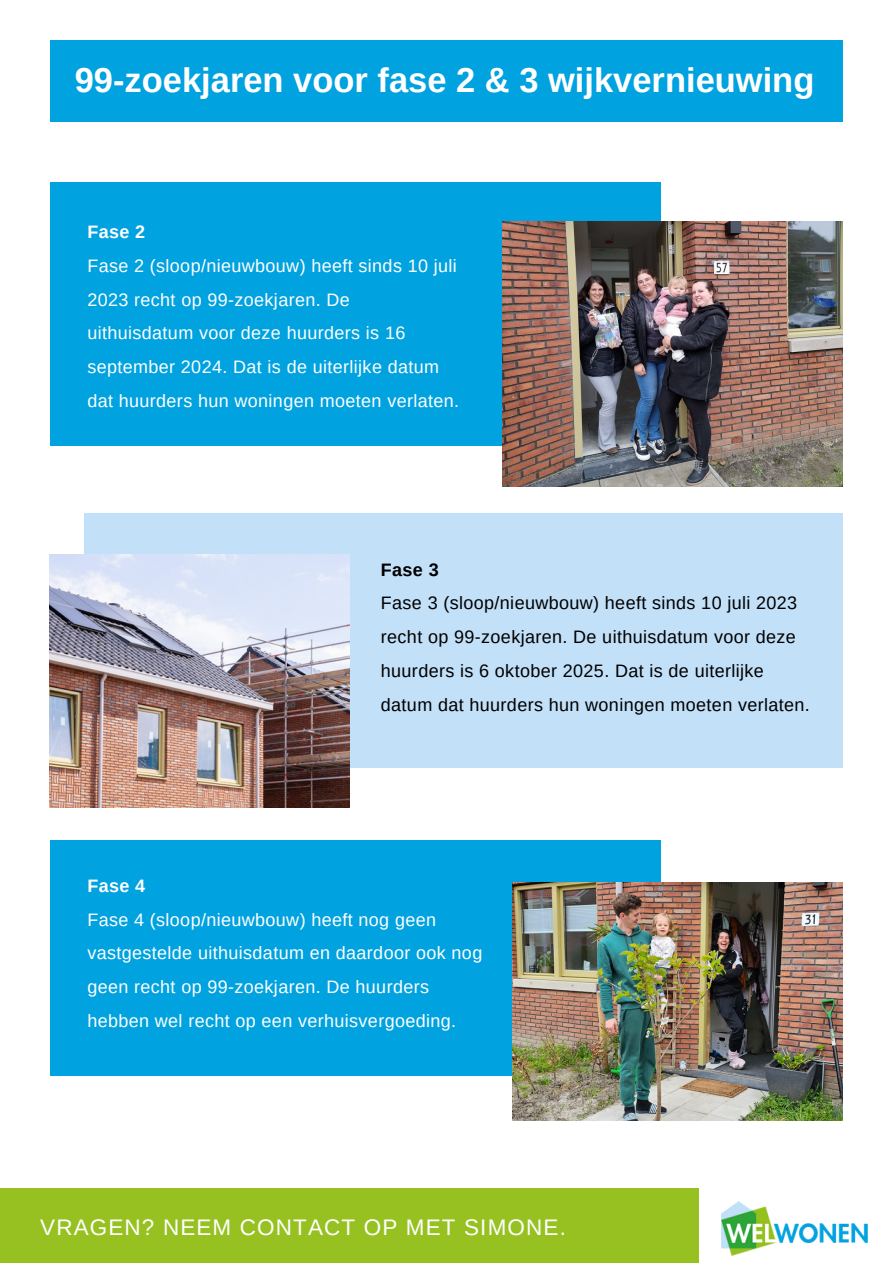
<style>
.page{position:relative;width:893px;height:1264px;background:#fff}
.page>*{position:absolute;margin:0;border:0;box-sizing:border-box;transform-origin:0 0}
.t1{font:700 34.5px "Arimo";color:#fff}
.t2{font:22.5px "Arimo";letter-spacing:.05em;color:#fff}
.t3{font:18px/33.8px "Arimo";letter-spacing:.02em;color:#fff}
.t4{font:18px/33.8px "Arimo";letter-spacing:.02em;color:#000}
.t5{font:700 18px "Arimo";letter-spacing:.02em;color:#fff}
.t6{font:700 18px "Arimo";color:#000}
</style>
<div class="page">
<div style="left:50px;top:182px;width:610px;height:263px;background:#00a2e0"></div>
<div style="left:0;top:1187px;width:698px;height:75px;background:#96c121"></div>
<img style="left:721px;top:1201px;width:146px;height:54px">
<div style="left:84px;top:513px;width:758px;height:254px;background:#c2e0f8"></div>
<img style="left:50px;top:555px;width:299px;height:252px">
<img style="left:502px;top:221px;width:340px;height:265px">
<div style="left:50px;top:40px;width:792px;height:82px;background:#00a2e0"></div>
<div style="left:50px;top:840px;width:610px;height:236px;background:#00a2e0"></div>
<img style="left:512px;top:882px;width:330px;height:238px">
<p class="t1" style="left:75px;top:61px;width:741px">99-zoekjaren voor fase 2 &amp; 3 wijkvernieuwing</p>
<p class="t5" style="left:87px;top:222px;width:59px">Fase 2</p>
<p class="t3" style="left:87px;top:249px;width:373px">Fase 2 (sloop/nieuwbouw) heeft sinds 10 juli 2023 recht op 99-zoekjaren. De uithuisdatum voor deze huurders is 16 september 2024. Dat is de uiterlijke datum dat huurders hun woningen moeten verlaten.</p>
<p class="t6" style="left:381px;top:559px;width:59px">Fase 3</p>
<p class="t4" style="left:381px;top:586px;width:430px">Fase 3 (sloop/nieuwbouw) heeft sinds 10 juli 2023 recht op 99-zoekjaren. De uithuisdatum voor deze huurders is 6 oktober 2025. Dat is de uiterlijke datum dat huurders hun woningen moeten verlaten.</p>
<p class="t5" style="left:87px;top:875px;width:59px">Fase 4</p>
<p class="t3" style="left:87px;top:902px;width:396px">Fase 4 (sloop/nieuwbouw) heeft nog geen vastgestelde uithuisdatum en daardoor ook nog geen recht op 99-zoekjaren. De huurders hebben wel recht op een verhuisvergoeding.</p>
<p class="t2" style="left:40px;top:1214px;width:527px">VRAGEN? NEEM CONTACT OP MET SIMONE.</p>
</div>
